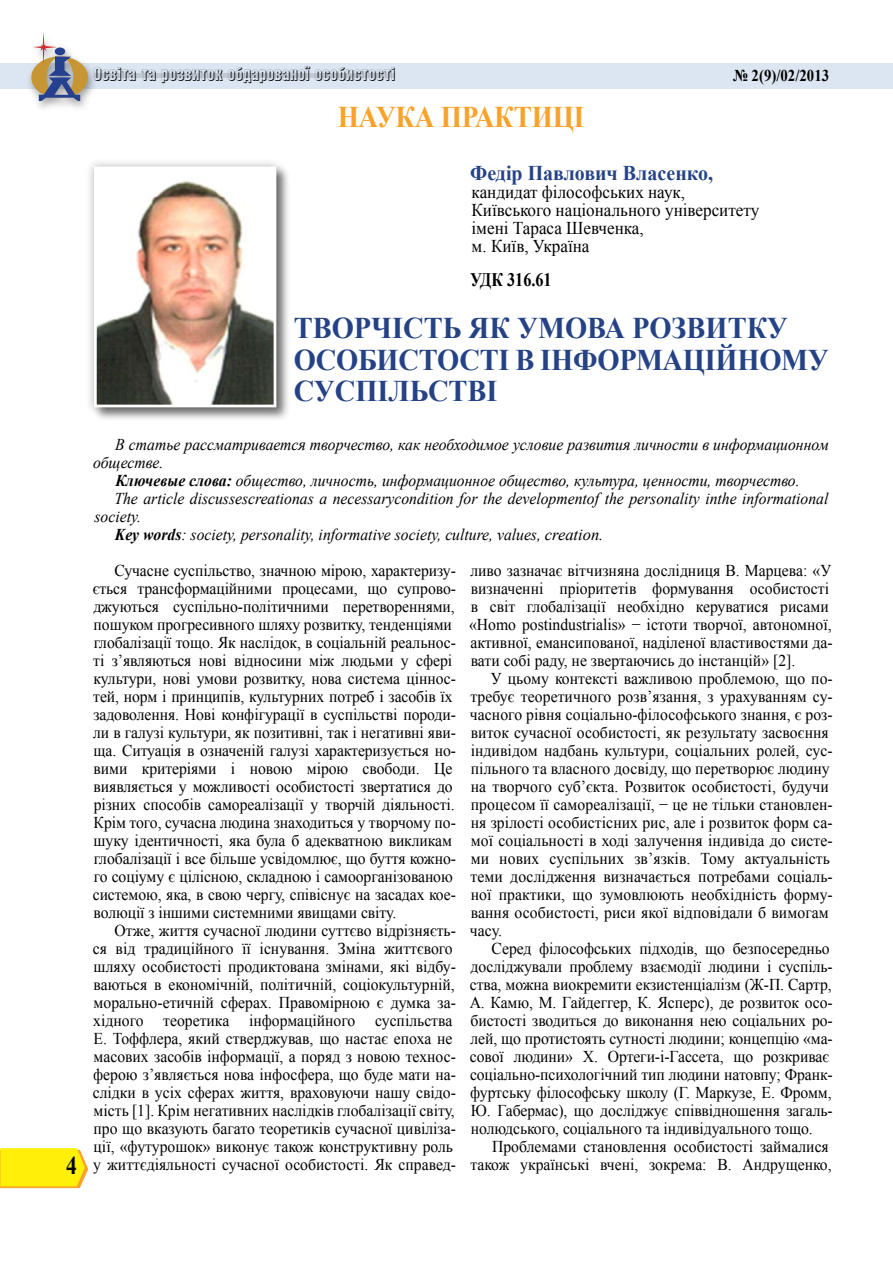
<style>
.page{position:relative;width:893px;height:1263px;background:#fff}
.page>*{position:absolute;margin:0;border:0;box-sizing:border-box;transform-origin:0 0}
.t1{font:700 30px/31.5px "Times New Roman";color:#244285;scale:.95 1}
.t2{font:700 30px "Times New Roman";letter-spacing:-.01em;color:#faa22a;scale:.91 1}
.t3{font:700 25.5px "Times New Roman";color:#000;scale:.85 1}
.t4{font:700 21px "Times New Roman";color:#244285;scale:.95 1}
.t5{font:700 19.05px "Times New Roman";color:#000;scale:.85 1}
.t6{font:18px/18px "Times New Roman";color:#000;scale:.95 1}
.t7{font:18px "Helios Compr Shadow";color:#000;scale:.9 1}
.t8{font:16.5px/18px "Times New Roman";letter-spacing:-.005em;color:#000;scale:.95 1}
.t9{font:italic 16.5px "Times New Roman";color:#000;scale:.95 1}
.t10{font:700 16.5px "Times New Roman";color:#000;scale:.9 1}
.s1{font-weight:700}
</style>
<div class="page">
<div style="left:1px;top:63px;width:892px;height:26px;background:#dce6f2"></div>
<svg style="left:0;top:1148px;width:88px;height:40px;background:#feea18"></svg>
<hr style="left:94px;top:73px;width:300px;height:4px;background:#c2cad5">
<div style="left:26px;top:30px;width:72px;height:82px;background:#000;opacity:.37"></div>
<svg style="left:31px;top:31px;width:57px;height:70px"></svg>
<div style="left:92px;top:164px;width:198px;height:257px;background:#f0f0f0"></div>
<div style="left:84px;top:157px;width:202px;height:260px;background:#000;opacity:.3"></div>
<img style="left:98px;top:171px;width:174px;height:232px">
<div style="left:94px;top:167px;width:182px;height:240px;border:3px solid #fff"></div>
<h2 class="t3" style="left:66px;top:1148px;width:14px">4</h2>
<p class="t7" style="left:94px;top:64px;width:337px">Освіта та розвиток обдарованої особистості</p>
<h1 class="t2" style="left:338px;top:96px;width:254px">НАУКА ПРАКТИці</h1>
<p class="t10" style="left:733px;top:64px;width:108px">№ 2(9)/02/2013</p>
<p class="t4" style="left:470px;top:158px;width:257px">Федір Павлович Власенко,</p>
<p class="t6" style="left:471px;top:183px;width:304px">кандидат філософських наук,<br>Київського національного університету імені Тараса Шевченка,<br>м. Київ, Україна</p>
<p class="t5" style="left:470px;top:266px;width:98px">УДК 316.61</p>
<h1 class="t1" style="left:294px;top:312px;width:565px">ТВОРЧІСТЬ ЯК УМОВА РОЗВИТКУ<br>ОСОБИСТОСТІ В ІНФОРМАЦІЙНОМУ<br>СУСПІЛЬСТВІ</h1>
<p class="t9" style="left:115px;top:433px;width:753px">В статье рассматривается творчество, как необходимое условие развития личности в информационном</p>
<p class="t9" style="left:93px;top:451px;width:76px">обществе.</p>
<p class="t9" style="left:115px;top:469px;width:722px"><span class="s1">Ключевые слова:</span> общество, личность, информационное общество, культура, ценности, творчество.</p>
<p class="t9" style="left:114px;top:487px;width:753px">The article discussescreationas a necessarycondition for the developmentof the personality inthe informational</p>
<p class="t9" style="left:95px;top:505px;width:51px">society.</p>
<p class="t9" style="left:115px;top:523px;width:516px"><span class="s1">Key words</span>: society, personality, informative society, culture, values, creation.</p>
<p class="t8" style="left:93px;top:561px;width:384px;text-indent:22px">Сучасне суспільство, значною мірою, характеризу&shy;ється трансформаційними процесами, що супрово&shy;джуються суспільно-політичними перетвореннями, пошуком прогресивного шляху розвитку, тенденціями глобалізації тощо. Як наслідок, в соціальній реальнос&shy;ті з’являються нові відносини між людьми у сфері культури, нові умови розвитку, нова система ціннос&shy;тей, норм і принципів, культурних потреб і засобів їх задоволення. Нові конфігурації в суспільстві породи&shy;ли в галузі культури, як позитивні, так і негативні яви&shy;ща. Ситуація в означеній галузі характеризується но&shy;вими критеріями і новою мірою свободи. Це виявляється у можливості особистості звертатися до різних способів самореалізації у творчій діяльності.<br>Крім того, сучасна людина знаходиться у творчому по&shy;шуку ідентичності, яка була б адекватною викликам глобалізації і все більше усвідомлює, що буття кожно&shy;го соціуму є цілісною, складною і самоорганізованою системою, яка, в свою чергу, співіснує на засадах кое&shy;волюції з іншими системними явищами світу.</p>
<p class="t8" style="left:93px;top:921px;width:384px;text-indent:22px">Отже, життя сучасної людини суттєво відрізняєть&shy;ся від традиційного її існування. Зміна життєвого шляху особистості продиктована змінами, які відбу&shy;ваються в економічній, політичній, соціокультурній, морально-етичній сферах. Правомірною є думка за&shy;хідного теоретика інформаційного суспільства Е. Тоффлера, який стверджував, що настає епоха не масових засобів інформації, а поряд з новою технос&shy;ферою з’являється нова інфосфера, що буде мати на&shy;слідки в усіх сферах життя, враховуючи нашу свідо&shy;мість [1]. Крім негативних наслідків глобалізації світу, про що вказують багато теоретиків сучасної цивіліза&shy;ції, «футурошок» виконує також конструктивну роль у життєдіяльності сучасної особистості. Як справед-</p>
<p class="t8" style="left:469px;top:561px;width:384px">ливо зазначає вітчизняна дослідниця В. Марцева: «У визначенні пріоритетів формування особистості в світ глобалізації необхідно керуватися рисами «Ноmo postindustrialis» − істоти творчої, автономної, активної, емансипованої, наділеної властивостями да&shy;вати собі раду, не звертаючись до інстанцій» [2].</p>
<p class="t8" style="left:470px;top:669px;width:384px;text-indent:21px">У цьому контексті важливою проблемою, що по&shy;требує теоретичного розв’язання, з урахуванням су&shy;часного рівня соціально-філософського знання, є роз&shy;виток сучасної особистості, як результату засвоєння індивідом надбань культури, соціальних ролей, сус&shy;пільного та власного досвіду, що перетворює людину на творчого суб’єкта. Розвиток особистості, будучи процесом її самореалізації, − це не тільки становлен&shy;ня зрілості особистісних рис, але і розвиток форм са&shy;мої соціальності в ході залучення індивіда до систе&shy;ми нових суспільних зв’язків. Тому актуальність теми дослідження визначається потребами соціаль&shy;ної практики, що зумовлюють необхідність форму&shy;вання особистості, риси якої відповідали б вимогам часу.</p>
<p class="t8" style="left:470px;top:939px;width:384px;text-indent:22px">Серед філософських підходів, що безпосередньо досліджували проблему взаємодії людини і суспіль&shy;ства, можна виокремити екзистенціалізм (Ж-П. Сартр, А. Камю, М. Гайдеггер, К. Ясперс), де розвиток осо&shy;бистості зводиться до виконання нею соціальних ро&shy;лей, що протистоять сутності людини; концепцію «ма&shy;сової людини» Х. Ортеги-і-Гассета, що розкриває соціально-психологічний тип людини натовпу; Франк&shy;фуртську філософську школу (Г. Маркузе, Е. Фромм, Ю. Габермас), що досліджує співвідношення загаль&shy;нолюдського, соціального та індивідуального тощо.</p>
<p class="t8" style="left:470px;top:1137px;width:382px;text-align:right">Проблемами становлення особистості займалися також українські вчені, зокрема: В. Андрущенко,</p>
</div>
